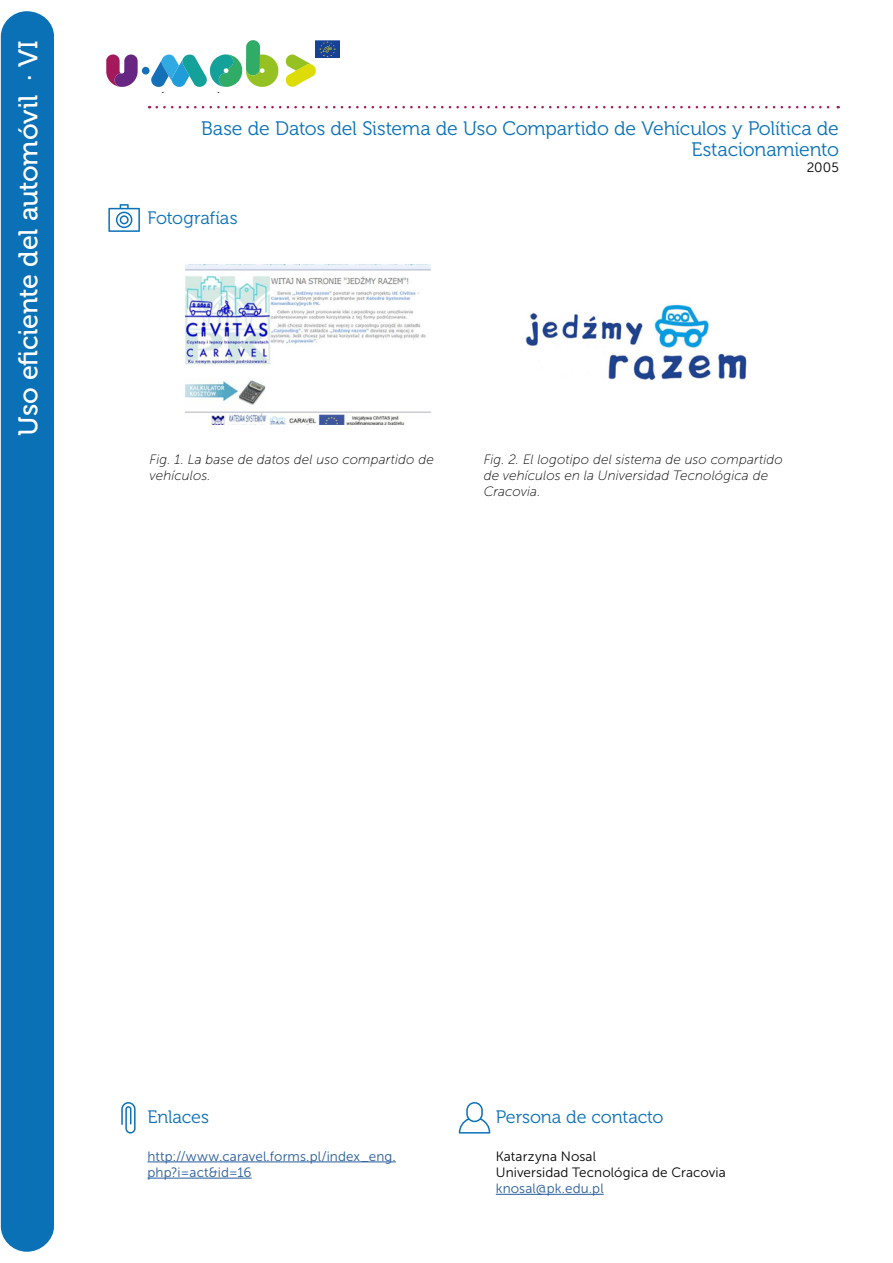
<style>
.page{position:relative;width:893px;height:1263px;background:#fff}
.page>*{position:absolute;margin:0;border:0;box-sizing:border-box;transform-origin:0 0}
.t1{font:27px "Museo 500";letter-spacing:-.01em;color:#fff}
.t2{font:19.5px/21px "Museo 300";letter-spacing:-.01em;color:#0a71b7;text-align:right}
.t3{font:18px "Museo 300";letter-spacing:-.005em;color:#0a71b7}
.t4{font:italic 13.5px/16.2px "Museo Sans 100";letter-spacing:.005em;color:#000}
.t5{font:13.5px/16.2px "Museo Sans 300";letter-spacing:.01em;color:#275b9b}
.t6{font:13.5px/16.2px "Museo Sans 300";letter-spacing:.01em;color:#000}
</style>
<div class="page">
<div style="left:1px;top:11px;width:53px;height:1241px;background:#0a71b7;border-radius:26px"></div>
<hr style="left:147px;top:1161px;width:249px;height:1px;background:#275b9b">
<hr style="left:147px;top:1178px;width:105px;height:1px;background:#275b9b">
<hr style="left:496px;top:1194px;width:108px;height:1px;background:#275b9b">
<svg style="left:108px;top:204px;width:32px;height:28px"></svg>
<svg style="left:121px;top:1102px;width:15px;height:31px"></svg>
<svg style="left:459px;top:1102px;width:31px;height:31px"></svg>
<img style="left:184px;top:265px;width:247px;height:159px">
<img style="left:525px;top:304px;width:222px;height:77px">
<svg style="left:106px;top:54px;width:32px;height:33px"></svg>
<div style="left:142px;top:67px;width:8px;height:8px;background:#1571b7;border-radius:50%"></div>
<img style="left:316px;top:40px;width:24px;height:18px">
<svg style="left:151px;top:40px;width:165px;height:53px"></svg>
<svg style="left:157px;top:106px;width:682px;height:2px"></svg>
<h1 class="t1" style="left:13px;top:436px;width:397px;rotate:-90deg">Uso eficiente del automóvil · VI</h1>
<h2 class="t2" style="left:201px;top:118px;width:639px">Base de Datos del Sistema de Uso Compartido de Vehículos y Política de<br>Estacionamiento</h2>
<p class="t6" style="left:807px;top:159px;width:34px">2005</p>
<h3 class="t3" style="left:147px;top:208px;width:92px">Fotografías</h3>
<p class="t4" style="left:150px;top:451px;width:286px">Fig. 1. La base de datos del uso compartido de vehículos.</p>
<p class="t4" style="left:484px;top:451px;width:301px">Fig. 2. El logotipo del sistema de uso compartido de vehículos en la Universidad Tecnológica de<br>Cracovia.</p>
<h3 class="t3" style="left:147px;top:1107px;width:63px">Enlaces</h3>
<h3 class="t3" style="left:496px;top:1107px;width:169px">Persona de contacto</h3>
<p class="t5" style="left:147px;top:1148px;width:250px">http://www.caravel.forms.pl/index_eng. php?i=act&amp;id=16</p>
<p class="t6" style="left:496px;top:1148px;width:231px">Katarzyna Nosal<br>Universidad Tecnológica de Cracovia</p>
<p class="t5" style="left:496px;top:1180px;width:109px">knosal@pk.edu.pl</p>
</div>
